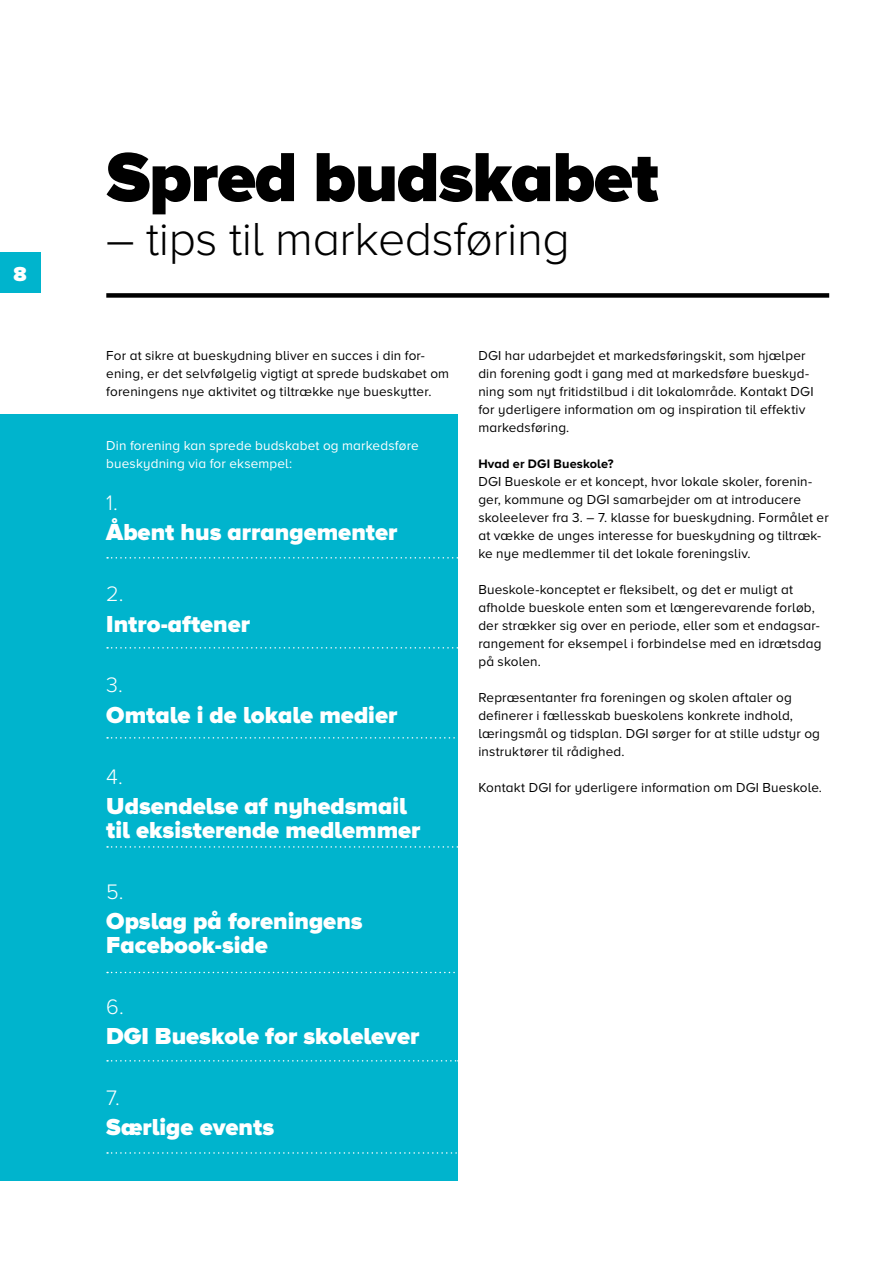
<style>
.page{position:relative;width:893px;height:1263px;background:#fff}
.page>*{position:absolute;margin:0;border:0;box-sizing:border-box;transform-origin:0 0}
.t1{font:900 72px "Proxima Nova A";letter-spacing:-.02em;color:#000}
.t2{font:300 48px "Proxima Nova A";letter-spacing:-.01em;color:#000}
.t3{font:900 24px/24px "Proxima Nova A";color:#fff}
.t4{font:300 21.75px "Proxima Nova A";color:#fff}
.t5{font:900 21px "Proxima Nova A";color:#fff}
.t6{font:13.5px/18px "Proxima Nova A";letter-spacing:.01em;color:#000}
.t7{font:13.5px/18px "Proxima Nova A";letter-spacing:.01em;color:#fff}
.t8{font:700 12.75px "Proxima Nova A";letter-spacing:.01em;color:#000}
</style>
<div class="page">
<div style="left:0;top:252px;width:40px;height:40px;background:#00b4cd"></div>
<div style="left:0;top:414px;width:457px;height:766px;background:#00b4cd"></div>
<div style="left:106px;top:293px;width:723px;height:5px;background:#000"></div>
<svg style="left:107px;top:557px;width:351px;height:2px"></svg>
<svg style="left:107px;top:647px;width:351px;height:2px"></svg>
<svg style="left:107px;top:737px;width:351px;height:2px"></svg>
<svg style="left:107px;top:846px;width:351px;height:2px"></svg>
<svg style="left:107px;top:972px;width:351px;height:1px"></svg>
<svg style="left:107px;top:1060px;width:351px;height:1px"></svg>
<svg style="left:107px;top:1152px;width:351px;height:2px"></svg>
<h3 class="t5" style="left:14px;top:261px;width:15px">8</h3>
<h1 class="t1" style="left:106px;top:135px;width:554px">Spred budskabet</h1>
<h2 class="t2" style="left:106px;top:213px;width:465px">– tips til markedsføring</h2>
<p class="t6" style="left:106px;top:346px;width:344px">For at sikre at bueskydning bliver en succes i din for&shy;ening, er det selvfølgelig vigtigt at sprede budskabet om foreningens nye aktivitet og tiltrække nye bueskytter.</p>
<p class="t7" style="left:106px;top:436px;width:314px">Din forening kan sprede budskabet og markedsføre bueskydning via for eksempel:</p>
<h3 class="t4" style="left:106px;top:491px;width:13px">1.</h3>
<h3 class="t3" style="left:106px;top:520px;width:293px">Åbent hus arrangementer</h3>
<h3 class="t4" style="left:106px;top:582px;width:19px">2.</h3>
<h3 class="t3" style="left:106px;top:611px;width:145px">Intro-aftener</h3>
<h3 class="t4" style="left:106px;top:673px;width:18px">3.</h3>
<h3 class="t3" style="left:106px;top:702px;width:293px">Omtale i de lokale medier</h3>
<h3 class="t4" style="left:106px;top:764px;width:18px">4.</h3>
<h3 class="t3" style="left:106px;top:793px;width:316px">Udsendelse af nyhedsmail til eksisterende medlemmer</h3>
<h3 class="t4" style="left:106px;top:879px;width:19px">5.</h3>
<h3 class="t3" style="left:106px;top:908px;width:258px">Opslag på foreningens<br>Facebook-side</h3>
<h3 class="t4" style="left:106px;top:994px;width:19px">6.</h3>
<h3 class="t3" style="left:106px;top:1023px;width:315px">DGI Bueskole for skolelever</h3>
<h3 class="t4" style="left:106px;top:1086px;width:15px">7.</h3>
<h3 class="t3" style="left:106px;top:1115px;width:169px">Særlige events</h3>
<p class="t6" style="left:478px;top:346px;width:337px">DGI har udarbejdet et markedsføringskit, som hjælper din forening godt i gang med at markedsføre bueskyd&shy;ning som nyt fritidstilbud i dit lokalområde. Kontakt DGI for yderligere information om og inspiration til effektiv markedsføring.</p>
<p class="t8" style="left:478px;top:456px;width:137px">Hvad er DGI Bueskole?</p>
<p class="t6" style="left:478px;top:472px;width:352px">DGI Bueskole er et koncept, hvor lokale skoler, forenin&shy;ger, kommune og DGI samarbejder om at introducere skoleelever fra 3. – 7. klasse for bueskydning. Formålet er at vække de unges interesse for bueskydning og tiltræk&shy;ke nye medlemmer til det lokale foreningsliv.</p>
<p class="t6" style="left:478px;top:580px;width:345px">Bueskole-konceptet er fleksibelt, og det er muligt at afholde bueskole enten som et længerevarende forløb, der strækker sig over en periode, eller som et endagsar&shy;rangement for eksempel i forbindelse med en idrætsdag på skolen.</p>
<p class="t6" style="left:478px;top:688px;width:343px">Repræsentanter fra foreningen og skolen aftaler og definerer i fællesskab bueskolens konkrete indhold, læringsmål og tidsplan. DGI sørger for at stille udstyr og instruktører til rådighed.</p>
<p class="t6" style="left:478px;top:778px;width:345px">Kontakt DGI for yderligere information om DGI Bueskole.</p>
</div>
